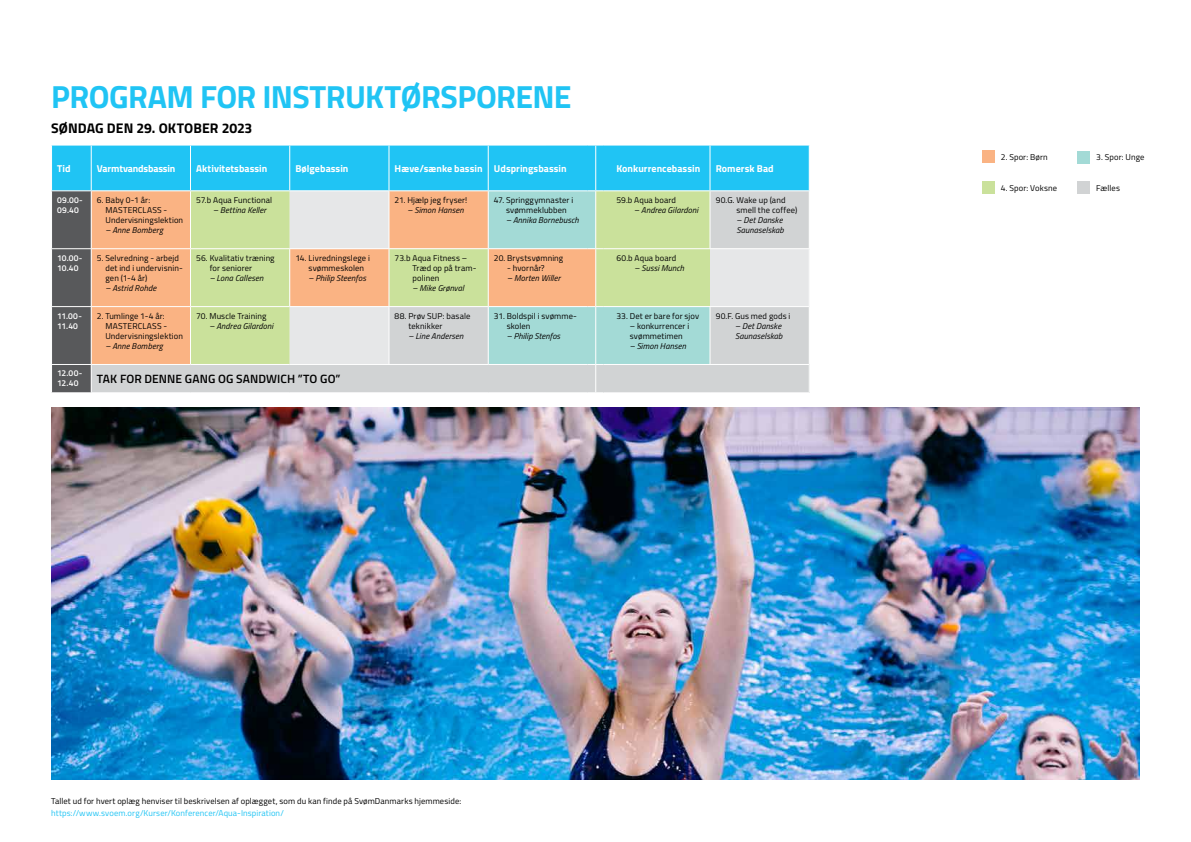
<style>
.page{position:relative;width:1191px;height:842px;background:#fff}
.page>*{position:absolute;margin:0;border:0;box-sizing:border-box;transform-origin:0 0}
.t1{font:700 32px "Titillium";letter-spacing:-.02em;color:#20c4f4}
.t2{font:700 14px "Titillium";letter-spacing:.005em;color:#000}
.t3{font:600 12px "Titillium";letter-spacing:.005em;color:#000}
.t4{font:700 10px "Titillium";letter-spacing:.005em;color:#fff}
.t5{font:700 10px "Titillium";letter-spacing:-.015em;color:#fff}
.t6{font:8.5px/10px "Titillium";letter-spacing:.01em;color:#000}
.t7{font:italic 8.5px/10px "Titillium";letter-spacing:.01em;color:#000}
.t8{font:8.5px "Titillium";letter-spacing:.01em;color:#20c4f4}
.t9{font:600 8.5px/10px "Titillium";letter-spacing:.025em;color:#fff}
</style>
<div class="page">
<div style="left:1077px;top:151px;width:13px;height:13px;background:#a3dad6"></div>
<div style="left:982px;top:182px;width:12px;height:12px;background:#cae19b"></div>
<div style="left:982px;top:151px;width:12px;height:12px;background:#fab383"></div>
<div style="left:1077px;top:182px;width:13px;height:12px;background:#d1d3d4"></div>
<img style="left:51px;top:408px;width:1089px;height:372px">
<svg style="left:51px;top:145px;width:758px;height:248px;background:#b1cbbe"></svg>
<hr style="left:603px;top:392px;width:107px;height:1px;background:#fff">
<hr style="left:710px;top:392px;width:99px;height:1px;background:#fff">
<hr style="left:603px;top:190px;width:107px;height:1px;background:#fff">
<hr style="left:603px;top:248px;width:107px;height:1px;background:#fff">
<hr style="left:603px;top:306px;width:107px;height:1px;background:#fff">
<hr style="left:808px;top:249px;width:1px;height:57px;background:#fff">
<hr style="left:710px;top:190px;width:99px;height:1px;background:#fff">
<hr style="left:709px;top:191px;width:1px;height:57px;background:#fff">
<hr style="left:808px;top:191px;width:1px;height:57px;background:#fff">
<hr style="left:710px;top:248px;width:99px;height:1px;background:#fff">
<hr style="left:710px;top:306px;width:99px;height:1px;background:#fff">
<hr style="left:709px;top:307px;width:1px;height:57px;background:#fff">
<hr style="left:808px;top:307px;width:1px;height:57px;background:#fff">
<hr style="left:710px;top:364px;width:99px;height:1px;background:#fff">
<h1 class="t1" style="left:51px;top:72px;width:522px">PROGRAM FOR INSTRUKTØRSPORENE</h1>
<h2 class="t2" style="left:51px;top:117px;width:203px">SØNDAG DEN 29. OKTOBER 2023</h2>
<p class="t4" style="left:57px;top:161px;width:15px">Tid</p>
<p class="t5" style="left:97px;top:161px;width:80px">Varmtvandsbassin</p>
<p class="t4" style="left:196px;top:161px;width:73px">Aktivitetsbassin</p>
<p class="t4" style="left:295px;top:161px;width:55px">Bølgebassin</p>
<p class="t4" style="left:395px;top:161px;width:174px">Hæve/sænke bassin Udspringsbassin</p>
<p class="t9" style="left:57px;top:194px;width:27px">09.00-<br>09.40</p>
<p class="t6" style="left:106px;top:194px;width:79px;text-indent:-9px">6. Baby 0-1 år:<br>MASTERCLASS -<br>Undervisningslektion</p>
<p class="t7" style="left:106px;top:224px;width:59px">– Anne Bomberg</p>
<p class="t6" style="left:395px;top:194px;width:74px">21. Hjælp jeg fryser!</p>
<p class="t7" style="left:407px;top:204px;width:58px">– Simon Hansen</p>
<p class="t6" style="left:506px;top:194px;width:69px;text-indent:-12px">47. Springgymnaster i svømmeklubben</p>
<p class="t7" style="left:506px;top:214px;width:74px">– Annika Bornebusch</p>
<p class="t6" style="left:196px;top:194px;width:78px">57.b Aqua Functional</p>
<p class="t7" style="left:213px;top:204px;width:54px">– Bettina Keller</p>
<p class="t9" style="left:57px;top:252px;width:27px">10.00-<br>10.40</p>
<p class="t6" style="left:105px;top:252px;width:79px;text-indent:-9px">5. Selvredning - arbejd det ind i undervisnin&shy;gen (1-4 år)</p>
<p class="t7" style="left:105px;top:282px;width:52px">– Astrid Rohde</p>
<p class="t6" style="left:210px;top:252px;width:66px;text-indent:-14px">56. Kvalitativ træning for seniorer</p>
<p class="t7" style="left:210px;top:272px;width:55px">– Lona Callesen</p>
<p class="t6" style="left:308px;top:252px;width:63px;text-indent:-13px">14. Livredningslege i svømmeskolen</p>
<p class="t7" style="left:308px;top:272px;width:59px">– Philip Steenfos</p>
<p class="t6" style="left:412px;top:252px;width:65px;text-indent:-18px">73.b Aqua Fitness –<br>Træd op på tram&shy;polinen</p>
<p class="t7" style="left:412px;top:282px;width:53px">– Mike Grønval</p>
<p class="t6" style="left:494px;top:252px;width:71px">20. Brystsvømning</p>
<p class="t6" style="left:507px;top:262px;width:39px">- hvornår?</p>
<p class="t7" style="left:507px;top:272px;width:55px">– Morten Willer</p>
<p class="t9" style="left:57px;top:310px;width:26px">11.00-<br>11.40</p>
<p class="t6" style="left:105px;top:310px;width:79px;text-indent:-9px">2. Tumlinge 1-4 år:<br>MASTERCLASS -<br>Undervisningslektion</p>
<p class="t7" style="left:105px;top:340px;width:59px">– Anne Bomberg</p>
<p class="t6" style="left:196px;top:310px;width:72px">70. Muscle Training</p>
<p class="t7" style="left:209px;top:320px;width:65px">– Andrea Gilardoni</p>
<p class="t6" style="left:408px;top:310px;width:63px;text-indent:-14px">88. Prøv SUP: basale teknikker</p>
<p class="t7" style="left:408px;top:330px;width:57px">– Line Andersen</p>
<p class="t6" style="left:507px;top:310px;width:72px;text-indent:-13px">31. Boldspil i svømme&shy;skolen</p>
<p class="t7" style="left:507px;top:330px;width:55px">– Philip Stenfos</p>
<p class="t9" style="left:57px;top:368px;width:27px">12.00-<br>12.40</p>
<h3 class="t3" style="left:97px;top:370px;width:245px">TAK FOR DENNE GANG OG SANDWICH ”TO GO”</h3>
<p class="t4" style="left:616px;top:161px;width:85px">Konkurrencebassin</p>
<p class="t4" style="left:715px;top:161px;width:60px">Romersk Bad</p>
<p class="t6" style="left:616px;top:194px;width:61px">59.b Aqua board</p>
<p class="t7" style="left:634px;top:204px;width:65px">– Andrea Gilardoni</p>
<p class="t6" style="left:736px;top:194px;width:62px;text-indent:-21px">90.G. Wake up (and smell the coffee)</p>
<p class="t7" style="left:736px;top:214px;width:49px">– Det Danske<br>Saunaselskab</p>
<p class="t6" style="left:616px;top:252px;width:61px">60.b Aqua board</p>
<p class="t7" style="left:634px;top:262px;width:51px">– Sussi Munch</p>
<p class="t6" style="left:616px;top:310px;width:84px">33. Det er bare for sjov</p>
<p class="t6" style="left:630px;top:320px;width:61px">– konkurrencer i svømmetimen</p>
<p class="t7" style="left:630px;top:340px;width:58px">– Simon Hansen</p>
<p class="t6" style="left:715px;top:310px;width:76px">90.F. Gus med gods i</p>
<p class="t7" style="left:735px;top:320px;width:49px">– Det Danske<br>Saunaselskab</p>
<p class="t6" style="left:51px;top:795px;width:412px">Tallet ud for hvert oplæg henviser til beskrivelsen af oplægget, som du kan finde på SvømDanmarks hjemmeside:</p>
<p class="t8" style="left:51px;top:806px;width:234px">https://www.svoem.org/Kurser/Konferencer/Aqua-Inspiration/</p>
<p class="t6" style="left:1001px;top:152px;width:48px">2. Spor: Børn</p>
<p class="t6" style="left:1001px;top:183px;width:58px">4. Spor: Voksne</p>
<p class="t6" style="left:1096px;top:152px;width:50px">3. Spor: Unge</p>
<p class="t6" style="left:1096px;top:183px;width:25px">Fælles</p>
</div>
